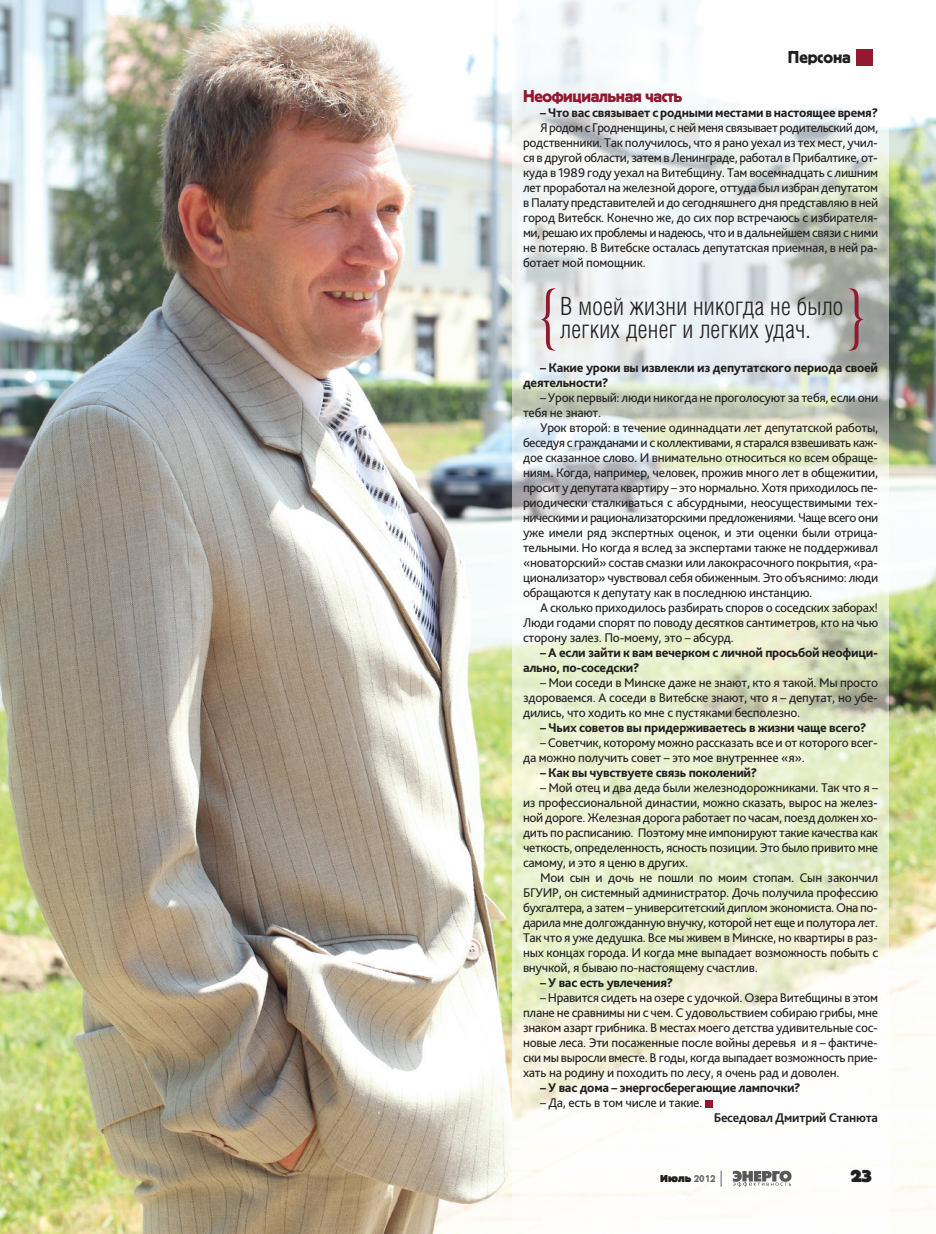
<style>
.page{position:relative;width:936px;height:1234px;background:#fff}
.page>*{position:absolute;margin:0;border:0;box-sizing:border-box;transform-origin:0 0}
.t1{font:73.05px "Cyrillic University";color:#931931}
.t2{font:300 25.2px "Helios Cond";letter-spacing:.01em;color:#231f20}
.t3{font:18px "Bloc C";letter-spacing:-.02em;color:#931931}
.t4{font:18px "Bloc C";color:#231f20}
.t5{font:18px "Bloc Heavy C";color:#231f20}
.t6{font:13.2px/15px "Bliss Pro";letter-spacing:-.02em;color:#231f20;text-align:justify}
.t7{font:800 13.2px/15px "Bliss Pro";letter-spacing:-.02em;color:#231f20}
.t8{font:700 13.2px "Bliss Pro";letter-spacing:-.02em;color:#231f20}
.t9{font:10.5px "Bloc Heavy C";color:#231f20}
.s1{font-family:"Bloc C";color:#6c6d70}
</style>
<div class="page">
<img style="left:0;top:0;width:935px;height:1233px">
<img style="left:512px;top:0;width:376px;height:1233px">
<div style="left:732px;top:1170px;width:60px;height:17px;background:#fff"></div>
<svg style="left:732px;top:1170px;width:59px;height:16px"></svg>
<svg style="left:720px;top:1170px;width:2px;height:16px"></svg>
<div style="left:856px;top:50px;width:16px;height:16px;background:#931931"></div>
<div style="left:705px;top:1099px;width:7px;height:8px;background:#931931"></div>
<h3 class="t4" style="left:788px;top:46px;width:64px">Персона</h3>
<h3 class="t3" style="left:523px;top:85px;width:161px">Неофициальная часть</h3>
<p class="t7" style="left:540px;top:105px;width:339px">– Что вас связывает с родными местами в настоящее время?</p>
<p class="t6" style="left:523px;top:120px;width:356px;text-indent:17px">Я родом с Гродненщины, с ней меня связывает родительский дом, родственники. Так получилось, что я рано уехал из тех мест, учил&shy;ся в другой области, затем в Ленинграде, работал в Прибалтике, от&shy;куда в 1989 году уехал на Витебщину. Там восемнадцать с лишним лет проработал на железной дороге, оттуда был избран депутатом в Палату представителей и до сегодняшнего дня представляю в ней город Витебск. Конечно же, до сих пор встречаюсь с избирателя&shy;ми, решаю их проблемы и надеюсь, что и в дальнейшем связи с ними не потеряю. В Витебске осталась депутатская приемная, в ней ра&shy;ботает мой помощник.</p>
<h1 class="t1" style="left:537px;top:275px;width:27px">{</h1>
<h1 class="t1" style="left:841px;top:275px;width:27px">}</h1>
<h2 class="t2" style="left:560px;top:297px;width:284px">В моей жизни никогда не было</h2>
<h2 class="t2" style="left:560px;top:320px;width:252px">легких денег и легких удач.</h2>
<p class="t7" style="left:523px;top:360px;width:356px;text-indent:17px">– Какие уроки вы извлекли из депутатского периода своей деятельности?</p>
<p class="t6" style="left:523px;top:390px;width:356px;text-indent:17px">– Урок первый: люди никогда не проголосуют за тебя, если они тебя не знают.</p>
<p class="t6" style="left:523px;top:420px;width:356px;text-indent:17px">Урок второй: в течение одиннадцати лет депутатской работы, беседуя с гражданами и с коллективами, я старался взвешивать каж&shy;дое сказанное слово. И внимательно относиться ко всем обраще&shy;ниям. Когда, например, человек, прожив много лет в общежитии, просит у депутата квартиру – это нормально. Хотя приходилось пе&shy;риодически сталкиваться с абсурдными, неосуществимыми тех&shy;ническими и рационализаторскими предложениями. Чаще всего они уже имели ряд экспертных оценок, и эти оценки были отрица&shy;тельными. Но когда я вслед за экспертами также не поддерживал «новаторский» состав смазки или лакокрасочного покрытия, «ра&shy;ционализатор» чувствовал себя обиженным. Это объяснимо: люди обращаются к депутату как в последнюю инстанцию.</p>
<p class="t6" style="left:523px;top:600px;width:356px;text-indent:17px">А сколько приходилось разбирать споров о соседских заборах!<br>Люди годами спорят по поводу десятков сантиметров, кто на чью сторону залез. По-моему, это – абсурд.</p>
<p class="t7" style="left:523px;top:645px;width:356px;text-indent:17px">– А если зайти к вам вечерком с личной просьбой неофици&shy;ально, по-соседски?</p>
<p class="t6" style="left:523px;top:675px;width:356px;text-indent:17px">– Мои соседи в Минске даже не знают, кто я такой. Мы просто здороваемся. А соседи в Витебске знают, что я – депутат, но убе&shy;дились, что ходить ко мне с пустяками бесполезно.</p>
<p class="t7" style="left:540px;top:720px;width:328px">– Чьих советов вы придерживаетесь в жизни чаще всего?</p>
<p class="t6" style="left:523px;top:735px;width:356px;text-indent:17px">– Советчик, которому можно рассказать все и от которого всег&shy;да можно получить совет – это мое внутреннее «я».</p>
<p class="t7" style="left:540px;top:765px;width:219px">– Как вы чувствуете связь поколений?</p>
<p class="t6" style="left:523px;top:780px;width:356px;text-indent:17px">– Мой отец и два деда были железнодорожниками. Так что я – из профессиональной династии, можно сказать, вырос на желез&shy;ной дороге. Железная дорога работает по часам, поезд должен хо&shy;дить по расписанию. Поэтому мне импонируют такие качества как четкость, определенность, ясность позиции. Это было привито мне самому, и это я ценю в других.</p>
<p class="t6" style="left:523px;top:870px;width:356px;text-indent:17px">Мои сын и дочь не пошли по моим стопам. Сын закончил БГУИР, он системный администратор. Дочь получила профессию бухгалтера, а затем – университетский диплом экономиста. Она по&shy;дарила мне долгожданную внучку, которой нет еще и полутора лет.<br>Так что я уже дедушка. Все мы живем в Минске, но квартиры в раз&shy;ных концах города. И когда мне выпадает возможность побыть с внучкой, я бываю по-настоящему счастлив.</p>
<p class="t7" style="left:540px;top:975px;width:135px">– У вас есть увлечения?</p>
<p class="t6" style="left:523px;top:990px;width:356px;text-indent:17px">– Нравится сидеть на озере с удочкой. Озера Витебщины в этом плане не сравнимы ни с чем. С удовольствием собираю грибы, мне знаком азарт грибника. В местах моего детства удивительные сос&shy;новые леса. Эти посаженные после войны деревья и я – фактиче&shy;ски мы выросли вместе. В годы, когда выпадает возможность прие&shy;хать на родину и походить по лесу, я очень рад и доволен.</p>
<p class="t7" style="left:540px;top:1080px;width:262px">– У вас дома – энергосберегающие лампочки?</p>
<p class="t6" style="left:540px;top:1095px;width:164px">– Да, есть в том числе и такие.</p>
<p class="t8" style="left:713px;top:1111px;width:166px">Беседовал Дмитрий Станюта</p>
<p class="t9" style="left:660px;top:1172px;width:57px">Июль <span class="s1">2012</span></p>
<h3 class="t5" style="left:850px;top:1165px;width:23px">23</h3>
</div>
